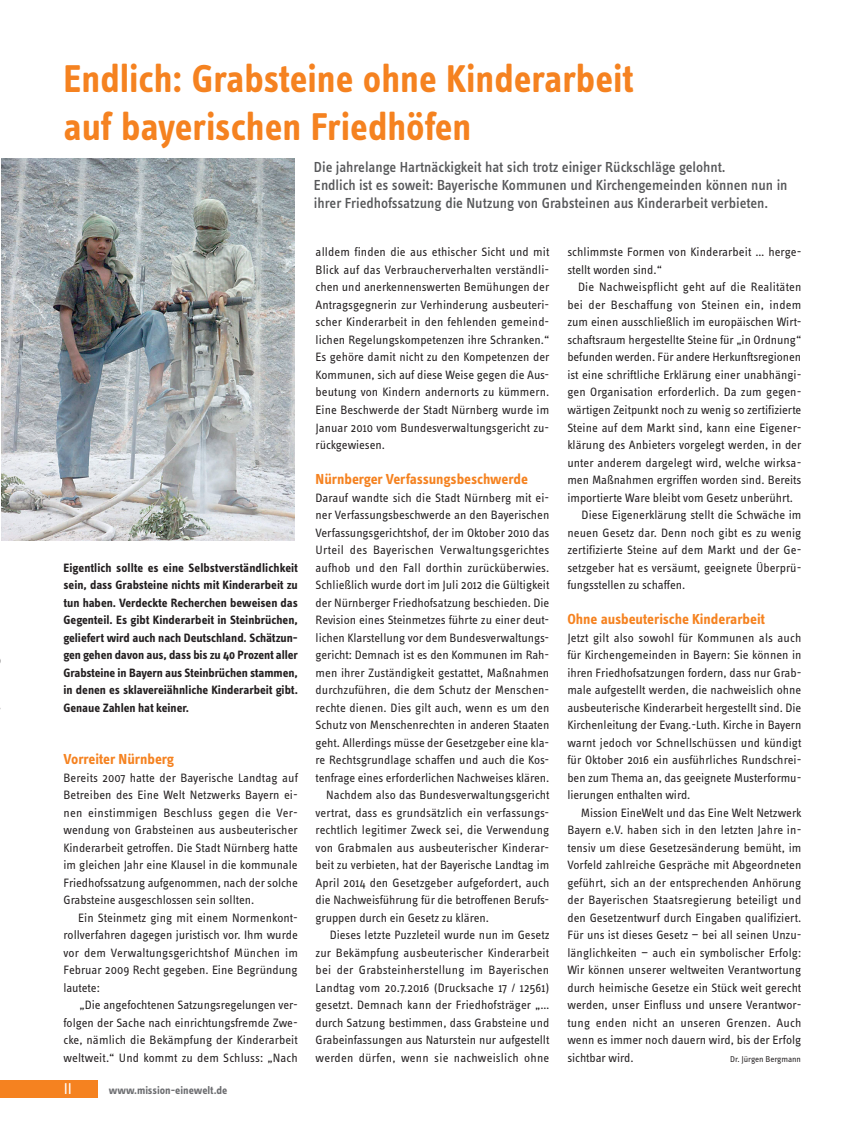
<style>
.page{position:relative;width:844px;height:1138px;background:#fff}
.page>*{position:absolute;margin:0;border:0;box-sizing:border-box;transform-origin:0 0}
.Header_Regionalteil{font:700 40px "Info OT Text";color:#f58220;scale:.96 1}
.t1{font:16.25px "Info OT Text";color:#fff}
.Lead_Regional{font:500 15px/17.5px "Info OT Text";letter-spacing:-.005em;color:#57585a}
.Fließtext_Regional{font:700 15px "Info OT Text";letter-spacing:-.005em;color:#f58220}
.Fließtext_Regional-2{font:12.5px/17.5px "Info OT Text";letter-spacing:-.005em;color:#231f20;text-align:justify}
.Fließtext_Regional-3{font:700 12.5px/17.5px "Info OT Text";color:#231f20;text-align:justify}
.t2{font:700 11.25px "Info OT Text";color:#6c6d70}
.Fließtext_Regional-4{font:8.75px "Info OT Text";letter-spacing:-.005em;color:#231f20}
</style>
<div class="page">
<div style="left:0;top:1080px;width:97px;height:17px;background:#f58220"></div>
<img style="left:2px;top:159px;width:293px;height:381px">
<p class="Header_Regionalteil" style="left:63px;top:54px;width:595px">Endlich: Grabsteine ohne Kinderarbeit</p>
<p class="Header_Regionalteil" style="left:63px;top:102px;width:426px">auf bayerischen Friedhöfen</p>
<p class="Fließtext_Regional-3" style="left:63px;top:558px;width:236px">Eigentlich sollte es eine Selbstverständlichkeit sein, dass Grabsteine nichts mit Kinderarbeit zu tun haben. Verdeckte Recherchen beweisen das Gegenteil. Es gibt Kinderarbeit in Steinbrüchen, geliefert wird auch nach Deutschland. Schätzun&shy;gen gehen davon aus, dass bis zu 40 Prozent aller Grabsteine in Bayern aus Steinbrüchen stammen, in denen es sklavereiähnliche Kinderarbeit gibt.<br>Genaue Zahlen hat keiner.</p>
<p class="Fließtext_Regional" style="left:63px;top:750px;width:112px">Vorreiter Nürnberg</p>
<p class="Fließtext_Regional-2" style="left:63px;top:768px;width:236px">Bereits 2007 hatte der Bayerische Landtag auf Betreiben des Eine Welt Netzwerks Bayern ei&shy;nen einstimmigen Beschluss gegen die Ver&shy;wendung von Grabsteinen aus ausbeuterischer Kinderarbeit getroffen. Die Stadt Nürnberg hatte im gleichen Jahr eine Klausel in die kommunale Friedhofssatzung aufgenommen, nach der solche Grabsteine ausgeschlossen sein sollten.</p>
<p class="Fließtext_Regional-2" style="left:63px;top:908px;width:236px;text-indent:15px">Ein Steinmetz ging mit einem Normenkont&shy;rollverfahren dagegen juristisch vor. Ihm wurde vor dem Verwaltungsgerichtshof München im Februar 2009 Recht gegeben. Eine Begründung lautete:</p>
<p class="Fließtext_Regional-2" style="left:63px;top:996px;width:236px;text-indent:16px">„Die angefochtenen Satzungsregelungen ver&shy;folgen der Sache nach einrichtungsfremde Zwe&shy;cke, nämlich die Bekämpfung der Kinderarbeit weltweit.“ Und kommt zu dem Schluss: „Nach</p>
<p class="t1" style="left:64px;top:1078px;width:10px">II</p>
<p class="t2" style="left:109px;top:1083px;width:120px">www.mission-einewelt.de</p>
<p class="Lead_Regional" style="left:314px;top:158px;width:413px">Die jahrelange Hartnäckigkeit hat sich trotz einiger Rückschläge gelohnt.</p>
<p class="Lead_Regional" style="left:314px;top:176px;width:475px">Endlich ist es soweit: Bayerische Kommunen und Kirchengemeinden können nun in ihrer Friedhofssatzung die Nutzung von Grabsteinen aus Kinderarbeit verbieten.</p>
<p class="Fließtext_Regional-2" style="left:567px;top:243px;width:235px">schlimmste Formen von Kinderarbeit … herge&shy;stellt worden sind.“</p>
<p class="Fließtext_Regional-2" style="left:567px;top:278px;width:235px;text-indent:11px">Die Nachweispflicht geht auf die Realitäten bei der Beschaffung von Steinen ein, indem zum einen ausschließlich im europäischen Wirt&shy;schaftsraum hergestellte Steine für „in Ordnung“ befunden werden. Für andere Herkunftsregionen ist eine schriftliche Erklärung einer unabhängi&shy;gen Organisation erforderlich. Da zum gegen&shy;wärtigen Zeitpunkt noch zu wenig so zertifizierte Steine auf dem Markt sind, kann eine Eigener&shy;klärung des Anbieters vorgelegt werden, in der unter anderem dargelegt wird, welche wirksa&shy;men Maßnahmen ergriffen worden sind. Bereits importierte Ware bleibt vom Gesetz unberührt.</p>
<p class="Fließtext_Regional-2" style="left:567px;top:506px;width:235px;text-indent:14px">Diese Eigenerklärung stellt die Schwäche im neuen Gesetz dar. Denn noch gibt es zu wenig zertifizierte Steine auf dem Markt und der Ge&shy;setzgeber hat es versäumt, geeignete Überprü&shy;fungsstellen zu schaffen.</p>
<p class="Fließtext_Regional" style="left:567px;top:610px;width:199px">Ohne ausbeuterische Kinderarbeit</p>
<p class="Fließtext_Regional-2" style="left:567px;top:628px;width:235px">Jetzt gilt also sowohl für Kommunen als auch für Kirchengemeinden in Bayern: Sie können in ihren Friedhofsatzungen fordern, dass nur Grab&shy;male aufgestellt werden, die nachweislich ohne ausbeuterische Kinderarbeit hergestellt sind. Die Kirchenleitung der Evang.-Luth. Kirche in Bayern warnt jedoch vor Schnellschüssen und kündigt für Oktober 2016 ein ausführliches Rundschrei&shy;ben zum Thema an, das geeignete Musterformu&shy;lierungen enthalten wird.</p>
<p class="Fließtext_Regional-2" style="left:567px;top:803px;width:235px;text-indent:13px">Mission EineWelt und das Eine Welt Netzwerk Bayern e.V. haben sich in den letzten Jahre in&shy;tensiv um diese Gesetzesänderung bemüht, im Vorfeld zahlreiche Gespräche mit Abgeordneten geführt, sich an der entsprechenden Anhörung der Bayerischen Staatsregierung beteiligt und den Gesetzentwurf durch Eingaben qualifiziert.<br>Für uns ist dieses Gesetz — bei all seinen Unzu&shy;länglichkeiten — auch ein symbolischer Erfolg:<br>Wir können unserer weltweiten Verantwortung durch heimische Gesetze ein Stück weit gerecht werden, unser Einfluss und unsere Verantwor&shy;tung enden nicht an unseren Grenzen. Auch wenn es immer noch dauern wird, bis der Erfolg sichtbar wird.</p>
<p class="Fließtext_Regional-2" style="left:315px;top:243px;width:235px">alldem finden die aus ethischer Sicht und mit Blick auf das Verbraucherverhalten verständli&shy;chen und anerkennenswerten Bemühungen der Antragsgegnerin zur Verhinderung ausbeuteri&shy;scher Kinderarbeit in den fehlenden gemeind&shy;lichen Regelungskompetenzen ihre Schranken.“ Es gehöre damit nicht zu den Kompetenzen der Kommunen, sich auf diese Weise gegen die Aus&shy;beutung von Kindern andernorts zu kümmern.<br>Eine Beschwerde der Stadt Nürnberg wurde im Januar 2010 vom Bundesverwaltungsgericht zu&shy;rückgewiesen.</p>
<p class="Fließtext_Regional" style="left:315px;top:470px;width:214px">Nürnberger Verfassungsbeschwerde</p>
<p class="Fließtext_Regional-2" style="left:315px;top:488px;width:235px">Darauf wandte sich die Stadt Nürnberg mit ei&shy;ner Verfassungsbeschwerde an den Bayerischen Verfassungsgerichtshof, der im Oktober 2010 das Urteil des Bayerischen Verwaltungsgerichtes aufhob und den Fall dorthin zurücküberwies.<br>Schließlich wurde dort im Juli 2012 die Gültigkeit der Nürnberger Friedhofsatzung beschieden. Die Revision eines Steinmetzes führte zu einer deut&shy;lichen Klarstellung vor dem Bundesverwaltungs&shy;gericht: Demnach ist es den Kommunen im Rah&shy;men ihrer Zuständigkeit gestattet, Maßnahmen durchzuführen, die dem Schutz der Menschen&shy;rechte dienen. Dies gilt auch, wenn es um den Schutz von Menschenrechten in anderen Staaten geht. Allerdings müsse der Gesetzgeber eine kla&shy;re Rechtsgrundlage schaffen und auch die Kos&shy;tenfrage eines erforderlichen Nachweises klären.</p>
<p class="Fließtext_Regional-2" style="left:315px;top:786px;width:235px;text-indent:11px">Nachdem also das Bundesverwaltungsgericht vertrat, dass es grundsätzlich ein verfassungs&shy;rechtlich legitimer Zweck sei, die Verwendung von Grabmalen aus ausbeuterischer Kinderar&shy;beit zu verbieten, hat der Bayerische Landtag im April 2014 den Gesetzgeber aufgefordert, auch die Nachweisführung für die betroffenen Berufs&shy;gruppen durch ein Gesetz zu klären.</p>
<p class="Fließtext_Regional-2" style="left:315px;top:926px;width:235px;text-indent:14px">Dieses letzte Puzzleteil wurde nun im Gesetz zur Bekämpfung ausbeuterischer Kinderarbeit bei der Grabsteinherstellung im Bayerischen Landtag vom 20.7.2016 (Drucksache 17 / 12561) gesetzt. Demnach kann der Friedhofsträger „… durch Satzung bestimmen, dass Grabsteine und Grabeinfassungen aus Naturstein nur aufgestellt werden dürfen, wenn sie nachweislich ohne</p>
<p class="Fließtext_Regional-4" style="left:730px;top:1053px;width:72px">Dr. Jürgen Bergmann</p>
</div>
